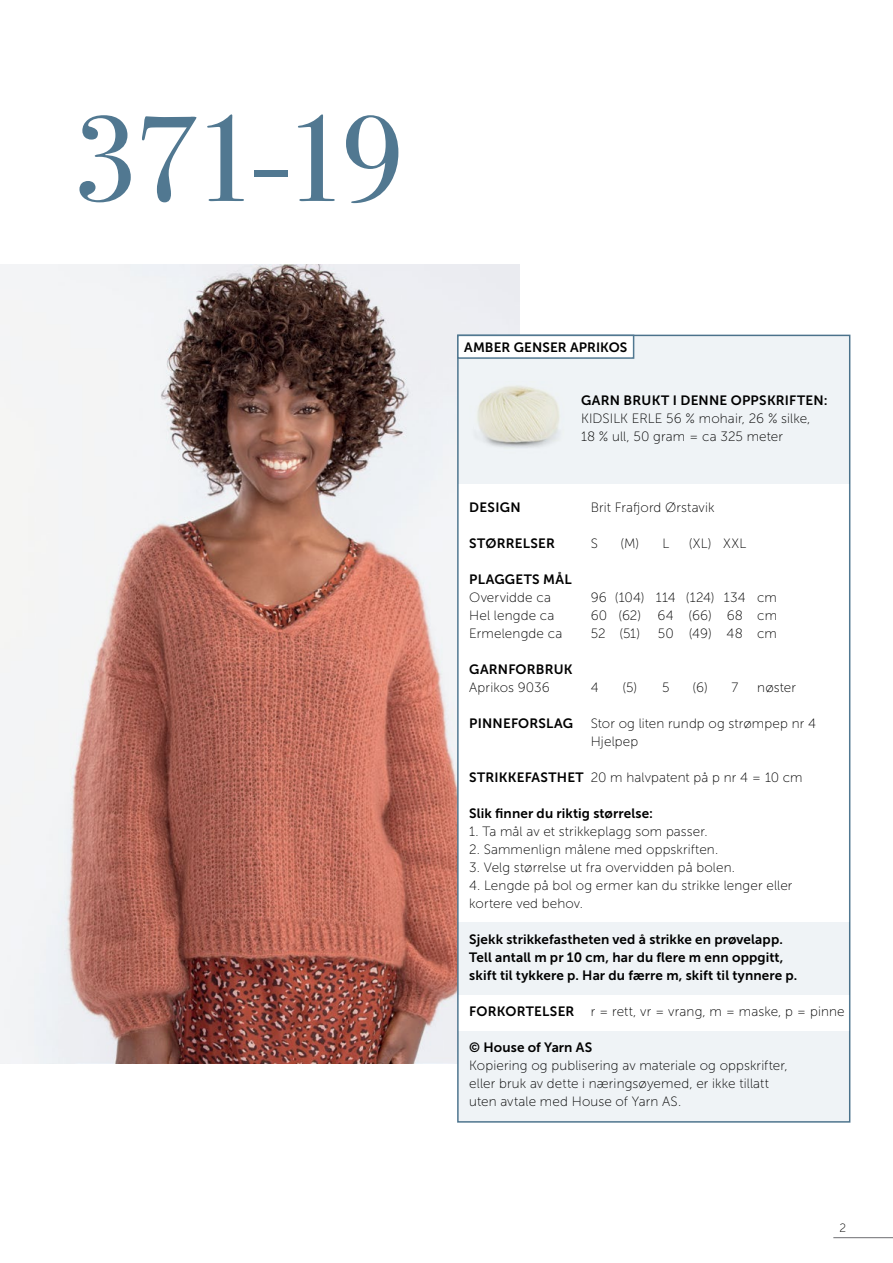
<style>
.page{position:relative;width:893px;height:1263px;background:#fff}
.page>*{position:absolute;margin:0;border:0;box-sizing:border-box;transform-origin:0 0}
.t1{font:121.5px "Bodoni Svty Two ITCTT";color:#517891}
.INNHOLD{font:13.5px "Museo Sans 100";letter-spacing:.01em;color:#000}
.INNHOLD-2{font:13.5px "Museo Sans 700";letter-spacing:.01em;color:#000}
.INNHOLD-_Opps{font:13.5px "Museo Sans 700";letter-spacing:.005em;color:#000}
.INNHOLD-3{font:13.5px "Museo Sans 700";letter-spacing:.03em;color:#000}
.t2{font:12px "Museo Sans 100";color:#000}
.s1{font-family:"Museo Sans 700"}
</style>
<div class="page">
<hr style="left:833px;top:1237px;width:60px;height:1px;background:#6d6e71">
<img style="left:0;top:265px;width:520px;height:798px">
<div style="left:458px;top:335px;width:392px;height:787px;background:#fff"></div>
<div style="left:458px;top:335px;width:392px;height:148px;background:#eff3f6"></div>
<div style="left:458px;top:335px;width:176px;height:23px;background:#fff"></div>
<div style="left:457px;top:335px;width:177px;height:24px;border:2px solid #517891"></div>
<img style="left:477px;top:385px;width:83px;height:63px">
<div style="left:458px;top:923px;width:392px;height:72px;background:#eff3f6"></div>
<div style="left:458px;top:1031px;width:392px;height:91px;background:#eff3f6"></div>
<p class="t1" style="left:73px;top:60px;width:334px">371-19</p>
<p class="INNHOLD-_Opps" style="left:464px;top:340px;width:165px">AMBER GENSER APRIKOS</p>
<p class="INNHOLD-2" style="left:581px;top:393px;width:248px">GARN BRUKT I DENNE OPPSKRIFTEN:</p>
<p class="INNHOLD" style="left:581px;top:411px;width:231px">KIDSILK ERLE 56 % mohair, 26 % silke,</p>
<p class="INNHOLD" style="left:581px;top:429px;width:203px">18 % ull, 50 gram = ca 325 meter</p>
<p class="INNHOLD-2" style="left:469px;top:500px;width:53px">DESIGN</p>
<p class="INNHOLD" style="left:591px;top:500px;width:125px">Brit Frafjord Ørstavik</p>
<p class="INNHOLD-2" style="left:469px;top:536px;width:87px">STØRRELSER</p>
<p class="INNHOLD" style="left:591px;top:536px;width:9px">S</p>
<p class="INNHOLD" style="left:620px;top:536px;width:50px">(M) L</p>
<p class="INNHOLD" style="left:689px;top:536px;width:59px">(XL) XXL</p>
<p class="INNHOLD-3" style="left:469px;top:572px;width:104px">PLAGGETS MÅL</p>
<p class="INNHOLD" style="left:469px;top:590px;width:83px">Overvidde ca</p>
<p class="INNHOLD" style="left:591px;top:590px;width:188px">96 (104) 114 (124) 134 cm</p>
<p class="INNHOLD" style="left:469px;top:608px;width:87px">Hel lengde ca</p>
<p class="INNHOLD" style="left:591px;top:608px;width:188px">60 (62) 64 (66) 68 cm</p>
<p class="INNHOLD" style="left:469px;top:626px;width:95px">Ermelengde ca</p>
<p class="INNHOLD" style="left:591px;top:626px;width:51px">52 (51)</p>
<p class="INNHOLD" style="left:658px;top:626px;width:121px">50 (49) 48 cm</p>
<p class="INNHOLD-2" style="left:469px;top:662px;width:105px">GARNFORBRUK</p>
<p class="INNHOLD" style="left:469px;top:680px;width:82px">Aprikos 9036</p>
<p class="INNHOLD" style="left:591px;top:680px;width:9px">4</p>
<p class="INNHOLD" style="left:622px;top:680px;width:49px">(5) 5</p>
<p class="INNHOLD" style="left:693px;top:680px;width:47px">(6) 7</p>
<p class="INNHOLD" style="left:757px;top:680px;width:40px">nøster</p>
<p class="INNHOLD-2" style="left:469px;top:716px;width:105px">PINNEFORSLAG</p>
<p class="INNHOLD" style="left:591px;top:716px;width:227px">Stor og liten rundp og strømpep nr 4</p>
<p class="INNHOLD" style="left:591px;top:734px;width:49px">Hjelpep</p>
<p class="INNHOLD" style="left:469px;top:770px;width:335px"><span class="s1">STRIKKEFASTHET</span> 20 m halvpatent på p nr 4 = 10 cm</p>
<p class="INNHOLD-2" style="left:469px;top:806px;width:185px">Slik finner du riktig størrelse:</p>
<p class="INNHOLD" style="left:469px;top:824px;width:240px">1. Ta mål av et strikkeplagg som passer.</p>
<p class="INNHOLD" style="left:469px;top:842px;width:250px">2. Sammenlign målene med oppskriften.</p>
<p class="INNHOLD" style="left:469px;top:860px;width:267px">3. Velg størrelse ut fra overvidden på bolen.</p>
<p class="INNHOLD" style="left:469px;top:878px;width:325px">4. Lengde på bol og ermer kan du strikke lenger eller</p>
<p class="INNHOLD" style="left:469px;top:896px;width:115px">kortere ved behov.</p>
<p class="INNHOLD-2" style="left:469px;top:932px;width:315px">Sjekk strikkefastheten ved å strikke en prøvelapp.</p>
<p class="INNHOLD-2" style="left:469px;top:950px;width:316px">Tell antall m pr 10 cm, har du flere m enn oppgitt,</p>
<p class="INNHOLD-2" style="left:469px;top:968px;width:330px">skift til tykkere p. Har du færre m, skift til tynnere p.</p>
<p class="INNHOLD" style="left:469px;top:1004px;width:377px"><span class="s1">FORKORTELSER</span> r = rett, vr = vrang, m = maske, p = pinne</p>
<p class="INNHOLD-2" style="left:469px;top:1040px;width:124px">© House of Yarn AS</p>
<p class="INNHOLD" style="left:469px;top:1058px;width:320px">Kopiering og publisering av materiale og oppskrifter,</p>
<p class="INNHOLD" style="left:469px;top:1076px;width:301px">eller bruk av dette i næringsøyemed, er ikke tillatt</p>
<p class="INNHOLD" style="left:469px;top:1094px;width:214px">uten avtale med House of Yarn AS.</p>
<p class="t2" style="left:839px;top:1221px;width:8px">2</p>
</div>
